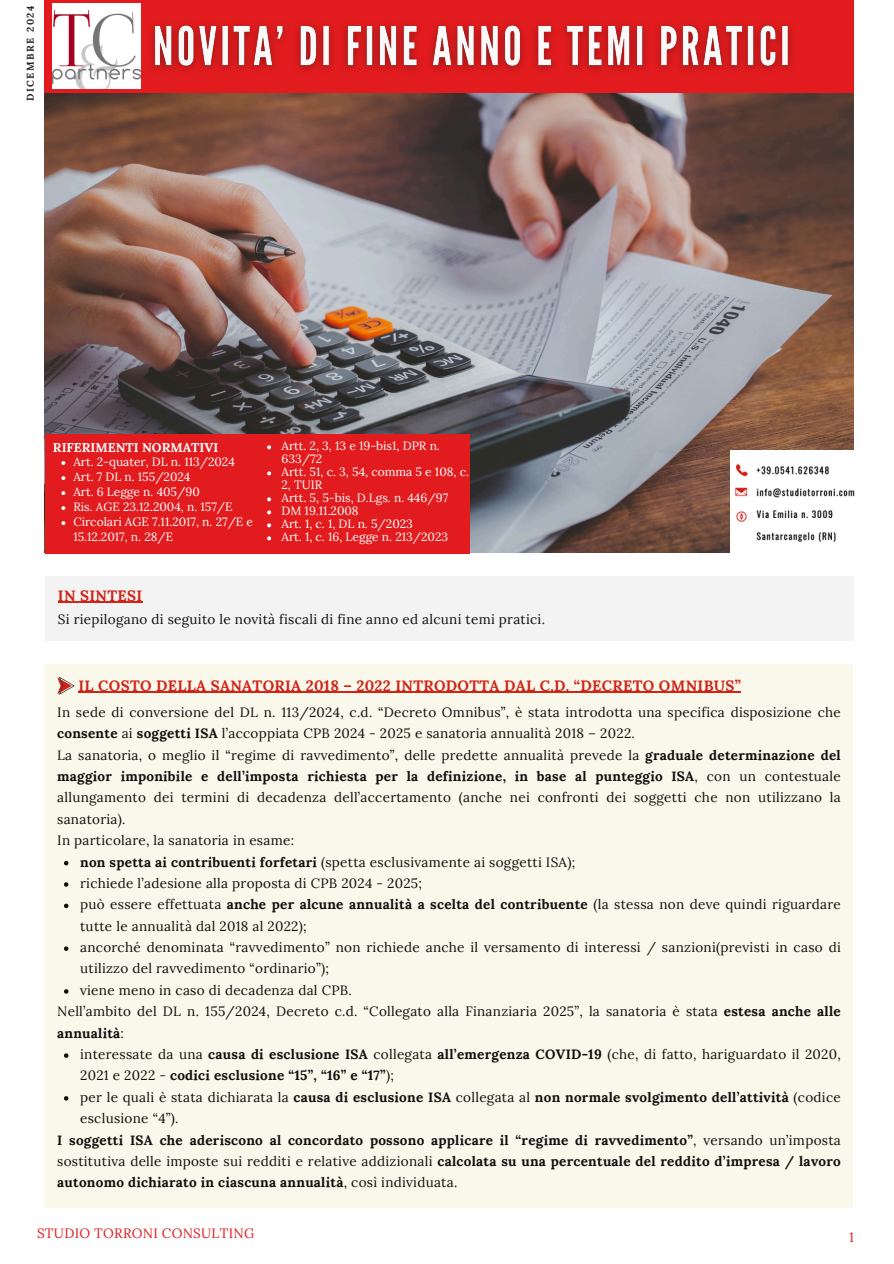
<style>
.page{position:relative;width:894px;height:1264px;background:#fff}
.page>*{position:absolute;margin:0;border:0;box-sizing:border-box;transform-origin:0 0}
.t1{font:700 15px "Lora";letter-spacing:.02em;color:#d02419}
.t2{font:13.5px/21.3px "Lora";letter-spacing:.02em;color:#100f0d}
.t3{font:700 13.5px/21.3px "Lora";letter-spacing:.02em;color:#100f0d}
.t4{font:13.5px "Lora";letter-spacing:.02em;color:#e21c1e}
.t5{font:700 12.75px "Lora";color:#fff}
.t6{font:12px/13px "Lora";color:#fff}
.t7{font:700 9.75px "Lora";letter-spacing:.15em;color:#222}
.s1{font-weight:700}
.s2{font-weight:400}
</style>
<div class="page">
<img style="left:44px;top:92px;width:809px;height:460px">
<img style="left:730px;top:451px;width:125px;height:101px">
<div style="left:46px;top:576px;width:807px;height:65px;background:#eee"></div>
<div style="left:44px;top:664px;width:808px;height:543px;background:#faf8ea"></div>
<div style="left:46px;top:434px;width:214px;height:119px;background:#e21c1e"></div>
<div style="left:44px;top:0;width:809px;height:92px;background:#e21c1e"></div>
<img style="left:53px;top:3px;width:88px;height:86px">
<svg style="left:61px;top:461px;width:4px;height:4px"></svg>
<svg style="left:61px;top:476px;width:4px;height:4px"></svg>
<svg style="left:61px;top:491px;width:4px;height:4px"></svg>
<svg style="left:61px;top:506px;width:4px;height:4px"></svg>
<svg style="left:61px;top:521px;width:4px;height:4px"></svg>
<div style="left:254px;top:434px;width:215px;height:119px;background:#e21c1e"></div>
<svg style="left:57px;top:677px;width:17px;height:17px"></svg>
<img style="left:140px;top:13px;width:652px;height:69px">
<svg style="left:64px;top:860px;width:4px;height:5px"></svg>
<svg style="left:64px;top:882px;width:4px;height:4px"></svg>
<svg style="left:64px;top:903px;width:4px;height:5px"></svg>
<svg style="left:64px;top:946px;width:4px;height:4px"></svg>
<svg style="left:64px;top:989px;width:4px;height:4px"></svg>
<svg style="left:64px;top:1053px;width:4px;height:4px"></svg>
<svg style="left:64px;top:1096px;width:4px;height:4px"></svg>
<hr style="left:58px;top:601px;width:84px;height:2px;background:#d02419">
<svg style="left:267px;top:445px;width:4px;height:4px"></svg>
<svg style="left:267px;top:471px;width:4px;height:4px"></svg>
<svg style="left:267px;top:497px;width:4px;height:4px"></svg>
<svg style="left:267px;top:510px;width:4px;height:4px"></svg>
<svg style="left:267px;top:523px;width:4px;height:4px"></svg>
<svg style="left:267px;top:536px;width:4px;height:4px"></svg>
<hr style="left:78px;top:691px;width:663px;height:2px;background:#d02419">
<p class="t7" style="left:24px;top:101px;width:97px;rotate:-90deg">DICEMBRE 2024</p>
<p class="t5" style="left:53px;top:439px;width:167px">RIFERIMENTI NORMATIVI</p>
<p class="t6" style="left:73px;top:455px;width:163px">Art. 2-quater, DL n. 113/2024</p>
<p class="t6" style="left:73px;top:470px;width:119px">Art. 7 DL n. 155/2024</p>
<p class="t6" style="left:73px;top:485px;width:128px">Art. 6 Legge n. 405/90</p>
<p class="t6" style="left:73px;top:500px;width:161px">Ris. AGE 23.12.2004, n. 157/E</p>
<p class="t6" style="left:73px;top:514px;width:181px;line-height:15px">Circolari AGE 7.11.2017, n. 27/E e<br>15.12.2017, n. 28/E</p>
<p class="t1" style="left:58px;top:585px;width:86px">IN SINTESI</p>
<p class="t6" style="left:281px;top:439px;width:160px">Artt. 2, 3, 13 e 19-bis1, DPR n.<br>633/72</p>
<h2 class="t6" style="left:281px;top:465px;width:189px">Artt. 51, c. 3, 54, comma 5 e 108, c.<br>2, TUIR</h2>
<h5 class="t6" style="left:281px;top:491px;width:168px">Artt. 5, 5-bis, D.Lgs. n. 446/97</h5>
<p class="t6" style="left:281px;top:504px;width:79px">DM 19.11.2008</p>
<p class="t6" style="left:281px;top:517px;width:133px">Art. 1, c. 1, DL n. 5/2023</p>
<p class="t6" style="left:281px;top:530px;width:168px">Art. 1, c. 16, Legge n. 213/2023</p>
<p class="t2" style="left:58px;top:608px;width:488px">Si riepilogano di seguito le novità fiscali di fine anno ed alcuni temi pratici.</p>
<p class="t1" style="left:78px;top:675px;width:663px">IL COSTO DELLA SANATORIA 2018 – 2022 INTRODOTTA DAL C.D. “DECRETO OMNIBUS”</p>
<p class="t2" style="left:57px;top:701px;width:784px">In sede di conversione del DL n. 113/2024, c.d. “Decreto Omnibus”, è stata introdotta una specifica disposizione che <span class="s1">consente</span> ai <span class="s1">soggetti ISA</span> l’accoppiata CPB 2024 - 2025 e sanatoria annualità 2018 – 2022.<br>La sanatoria, o meglio il “regime di ravvedimento”, delle predette annualità prevede la <span class="s1">graduale determinazione del maggior imponibile e dell’imposta richiesta per la definizione, in base al punteggio ISA</span>, con un contestuale allungamento dei termini di decadenza dell’accertamento (anche nei confronti dei soggetti che non utilizzano la sanatoria).<br>In particolare, la sanatoria in esame:</p>
<h4 class="t2" style="left:80px;top:850px;width:496px"><span class="s1">non spetta ai contribuenti forfetari</span> (spetta esclusivamente ai soggetti ISA);</h4>
<p class="t2" style="left:80px;top:872px;width:343px">richiede l’adesione alla proposta di CPB 2024 - 2025;</p>
<p class="t2" style="left:80px;top:893px;width:762px">può essere effettuata <span class="s1">anche per alcune annualità a scelta del contribuente</span> (la stessa non deve quindi riguardare tutte le annualità dal 2018 al 2022);</p>
<p class="t2" style="left:80px;top:936px;width:762px">ancorché denominata “ravvedimento” non richiede anche il versamento di interessi / sanzioni(previsti in caso di utilizzo del ravvedimento “ordinario”);</p>
<p class="t2" style="left:80px;top:979px;width:273px">viene meno in caso di decadenza dal CPB.</p>
<p class="t2" style="left:57px;top:1000px;width:784px">Nell’ambito del DL n. 155/2024, Decreto c.d. “Collegato alla Finanziaria 2025”, la sanatoria è stata <span class="s1">estesa anche alle annualità</span>:</p>
<p class="t3" style="left:80px;top:1043px;width:762px"><span class="s2">interessate da una</span> causa di esclusione ISA <span class="s2">collegata</span> all’emergenza COVID-19 <span class="s2">(che, di fatto, hariguardato il 2020,<br>2021 e 2022 -</span> codici esclusione “15”, “16” e “17”<span class="s2">);</span></p>
<h2 class="t2" style="left:80px;top:1086px;width:762px">per le quali è stata dichiarata la <span class="s1">causa di esclusione ISA</span> collegata al <span class="s1">non normale svolgimento dell’attività</span> (codice esclusione “4”).</h2>
<h5 class="t3" style="left:57px;top:1128px;width:784px;text-align:justify">I soggetti ISA che aderiscono al concordato possono applicare il “regime di ravvedimento”<span class="s2">, versando un’imposta sostitutiva delle imposte sui redditi e relative addizionali</span> calcolata su una percentuale del reddito d’impresa / lavoro autonomo dichiarato in ciascuna annualità<span class="s2">, così individuata.</span></h5>
<p class="t4" style="left:37px;top:1224px;width:219px">STUDIO TORRONI CONSULTING</p>
<p class="t4" style="left:849px;top:1228px;width:6px">1</p>
</div>
